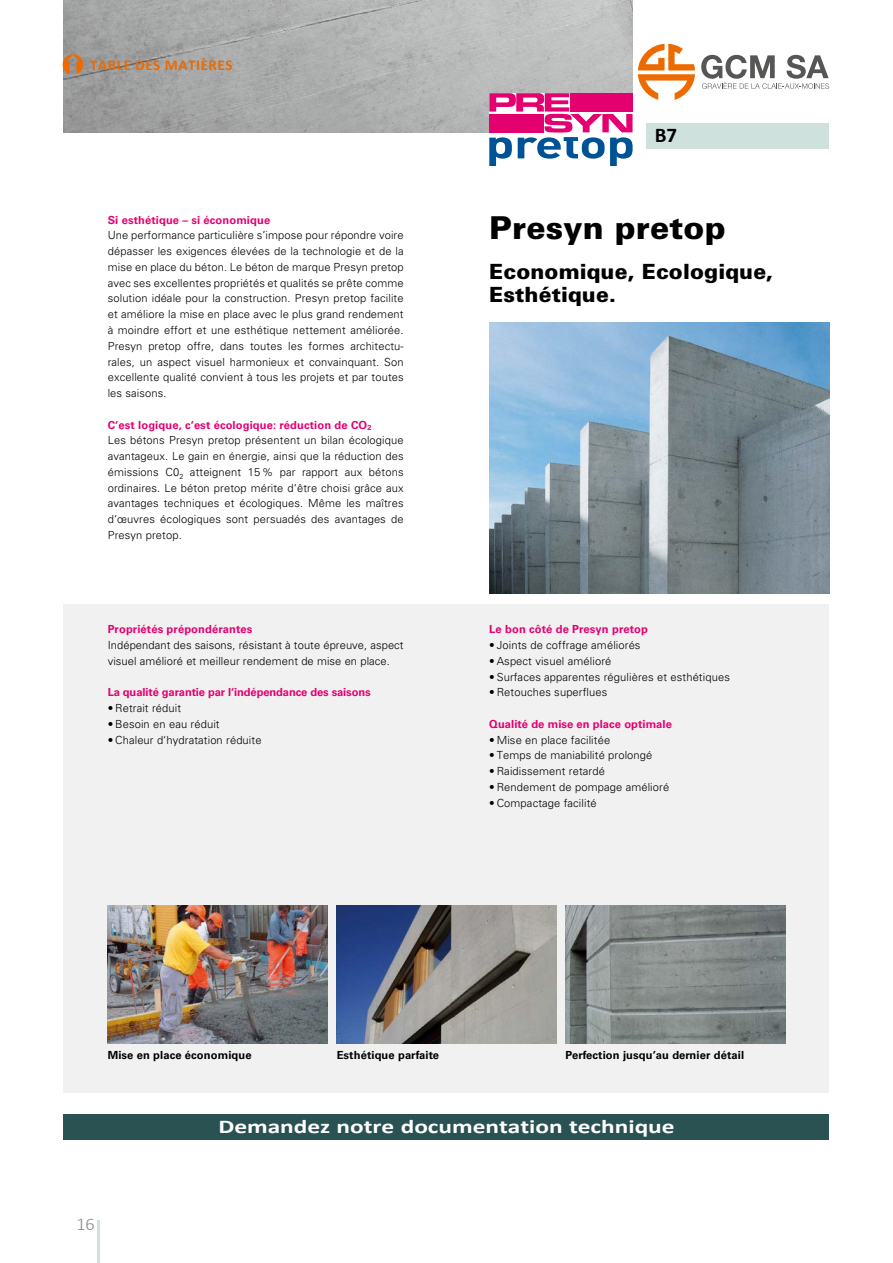
<style>
.page{position:relative;width:893px;height:1263px;background:#fff}
.page>*{position:absolute;margin:0;border:0;box-sizing:border-box;transform-origin:0 0}
.t1{font:900 31.5px "Univers LT Std";letter-spacing:.005em;color:#000}
.t2{font:900 21px/23.7px "Univers LT Std";letter-spacing:.005em;color:#000}
.t3{font:700 21px "Calibri";color:#000}
.t4{font:700 19.5px "Calibri";color:#fff;scale:1.3 1}
.t5{font:300 18px "Calibri";color:#868786}
.t6{font:700 15px "Calibri";letter-spacing:.04em;color:#ed6a00}
.t7{font:300 11.1px/15.8px "Univers LT Std";letter-spacing:.01em;color:#000}
.t8{font:700 11.1px "Univers LT Std";letter-spacing:.01em;color:#e50070}
.t9{font:700 11.1px "Univers LT Std";letter-spacing:.01em;color:#000}
.t10{font:700 11.1px "Univers LT Std";letter-spacing:-.01em;color:#e50070}
.s1{font-weight:700;color:#e50070}
</style>
<div class="page">
<hr style="left:98px;top:1220px;width:2px;height:43px;background:#cfe1dd">
<div style="left:64px;top:1114px;width:765px;height:26px;background:#2a5252"></div>
<div style="left:64px;top:604px;width:765px;height:489px;background:#f1f1f1"></div>
<img style="left:64px;top:0;width:569px;height:132px">
<img style="left:489px;top:322px;width:340px;height:272px">
<img style="left:108px;top:905px;width:219px;height:138px">
<img style="left:337px;top:905px;width:219px;height:138px">
<img style="left:566px;top:905px;width:219px;height:138px">
<div style="left:646px;top:123px;width:183px;height:26px;background:#cfe1dd"></div>
<svg style="left:701px;top:55px;width:128px;height:34px"></svg>
<svg style="left:489px;top:44px;width:206px;height:122px"></svg>
<svg style="left:63px;top:54px;width:21px;height:20px"></svg>
<h3 class="t6" style="left:90px;top:56px;width:144px">TABLE DES MATIÈRES</h3>
<p class="t8" style="left:108px;top:213px;width:164px">Si esthétique – si économique</p>
<p class="t7" style="left:108px;top:228px;width:297px;text-align:justify">Une performance particulière s’impose pour répondre voire dépasser les exigences élevées de la technologie et de la mise en place du béton. Le béton de marque Presyn pretop avec ses excellentes propriétés et qualités se prête comme solution idéale pour la construction. Presyn pretop facilite et améliore la mise en place avec le plus grand rendement à moindre effort et une esthétique nettement améliorée.<br>Presyn pretop offre, dans toutes les formes architectu&shy;rales, un aspect visuel harmonieux et convainquant. Son excellente qualité convient à tous les projets et par toutes les saisons.</p>
<p class="t7" style="left:108px;top:417px;width:297px"><span class="s1">C‘est logique, c‘est écologique: réduction de CO</span><sub>2<br></sub>Les bétons Presyn pretop présentent un bilan écologique avantageux. Le gain en énergie, ainsi que la réduction des émissions C0<sub>2</sub> atteignent 15% par rapport aux bétons ordinaires. Le béton pretop mérite d‘être choisi grâce aux avantages techniques et écologiques. Même les maîtres d‘œuvres écologiques sont persuadés des avantages de Presyn pretop.</p>
<p class="t8" style="left:108px;top:623px;width:146px">Propriétés prépondérantes</p>
<p class="t7" style="left:108px;top:637px;width:297px">Indépendant des saisons, résistant à toute épreuve, aspect visuel amélioré et meilleur rendement de mise en place.</p>
<p class="t10" style="left:108px;top:686px;width:265px">La qualité garantie par l‘indépendance des saisons</p>
<p class="t7" style="left:108px;top:700px;width:75px">• Retrait réduit</p>
<p class="t7" style="left:108px;top:716px;width:113px">• Besoin en eau réduit</p>
<p class="t7" style="left:108px;top:732px;width:155px">• Chaleur d‘hydratation réduite</p>
<h2 class="t3" style="left:655px;top:122px;width:24px">B7</h2>
<h1 class="t1" style="left:489px;top:208px;width:238px">Presyn pretop</h1>
<h2 class="t2" style="left:489px;top:259px;width:285px">Economique, Ecologique,<br>Esthétique.</h2>
<p class="t8" style="left:489px;top:623px;width:160px">Le bon côté de Presyn pretop</p>
<p class="t7" style="left:489px;top:637px;width:153px">• Joints de coffrage améliorés</p>
<p class="t7" style="left:489px;top:653px;width:124px">• Aspect visuel amélioré</p>
<p class="t7" style="left:489px;top:669px;width:242px">• Surfaces apparentes régulières et esthétiques</p>
<p class="t7" style="left:489px;top:685px;width:120px">• Retouches superflues</p>
<p class="t8" style="left:489px;top:717px;width:184px">Qualité de mise en place optimale</p>
<p class="t7" style="left:489px;top:732px;width:122px">• Mise en place facilitée</p>
<p class="t7" style="left:489px;top:748px;width:165px">• Temps de maniabilité prolongé</p>
<p class="t7" style="left:489px;top:763px;width:117px">• Raidissement retardé</p>
<p class="t7" style="left:489px;top:779px;width:181px">• Rendement de pompage amélioré</p>
<p class="t7" style="left:489px;top:795px;width:109px">• Compactage facilité</p>
<p class="t9" style="left:108px;top:1048px;width:145px">Mise en place économique</p>
<p class="t9" style="left:337px;top:1048px;width:104px">Esthétique parfaite</p>
<p class="t9" style="left:566px;top:1048px;width:180px">Perfection jusqu’au dernier détail</p>
<h3 class="t5" style="left:76px;top:1212px;width:20px">16</h3>
<h3 class="t4" style="left:218px;top:1114px;width:352px">Demandez notre documentation technique</h3>
</div>
